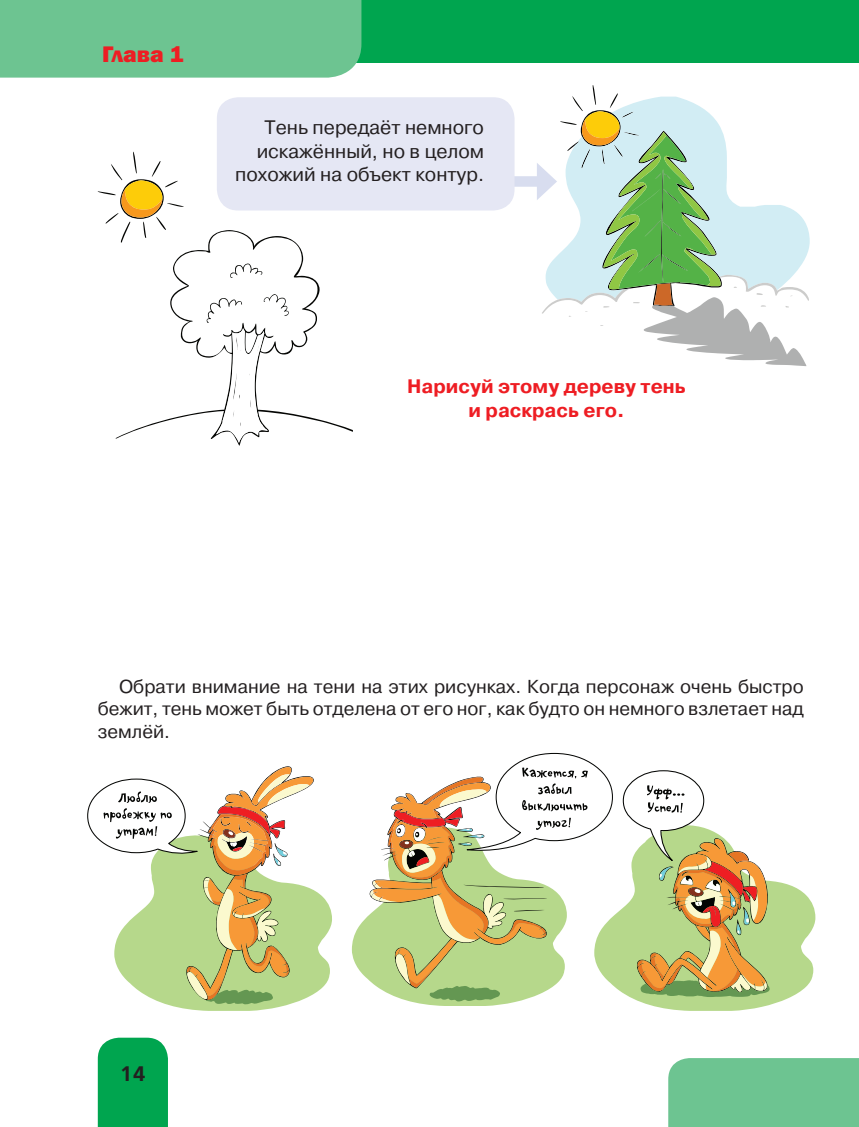
<style>
.page{position:relative;width:859px;height:1127px;background:#fff}
.page>*{position:absolute;margin:0;border:0;box-sizing:border-box;transform-origin:0 0}
.t1{font:800 23.25px "Franklin Gothic";color:#ee1d23}
.t2{font:700 21px "Free Set C";color:#231f20}
.t3{font:19.5px/23.4px "Pragmatica C";color:#231f20;text-align:right}
.t4{font:700 19.5px/23.4px "Pragmatica C";color:#ee1d23;text-align:center}
.t5{font:18.75px/22.5px "Pragmatica C";color:#231f20;text-align:justify}
</style>
<div class="page">
<div style="left:0;top:0;width:859px;height:62px;background:#00a54f"></div>
<div style="left:0;top:0;width:361px;height:78px;background:#6dc491"></div>
<div style="left:98px;top:1037px;width:70px;height:90px;background:#00a54f"></div>
<div style="left:668px;top:1058px;width:191px;height:69px;background:#6dc491"></div>
<div style="left:506px;top:176px;width:39px;height:11px;background:#d8ddef"></div>
<div style="left:217px;top:97px;width:297px;height:113px;background:#e5e7f4;border-radius:21px"></div>
<svg style="left:537px;top:85px;width:272px;height:281px"></svg>
<svg style="left:87px;top:766px;width:245px;height:245px"></svg>
<svg style="left:352px;top:753px;width:261px;height:253px"></svg>
<svg style="left:98px;top:152px;width:255px;height:294px"></svg>
<svg style="left:121px;top:180px;width:41px;height:37px;background:#eaba33"></svg>
<svg style="left:216px;top:328px;width:52px;height:115px"></svg>
<svg style="left:594px;top:824px;width:221px;height:187px"></svg>
<svg style="left:622px;top:770px;width:148px;height:227px"></svg>
<p class="t1" style="left:102px;top:44px;width:83px">Глава 1</p>
<p class="t3" style="left:235px;top:117px;width:250px">Тень передаёт немного искажённый, но в целом похожий на объект контур.</p>
<p class="t4" style="left:407px;top:376px;width:280px">Нарисуй этому дереву тень и раскрась его.</p>
<p class="t5" style="left:98px;top:676px;width:707px;text-indent:21px">Обрати внимание на тени на этих рисунках. Когда персонаж очень быстро бежит, тень может быть отделена от его ног, как будто он немного взлетает над землёй.</p>
<p class="t2" style="left:120px;top:1061px;width:27px">14</p>
</div>
